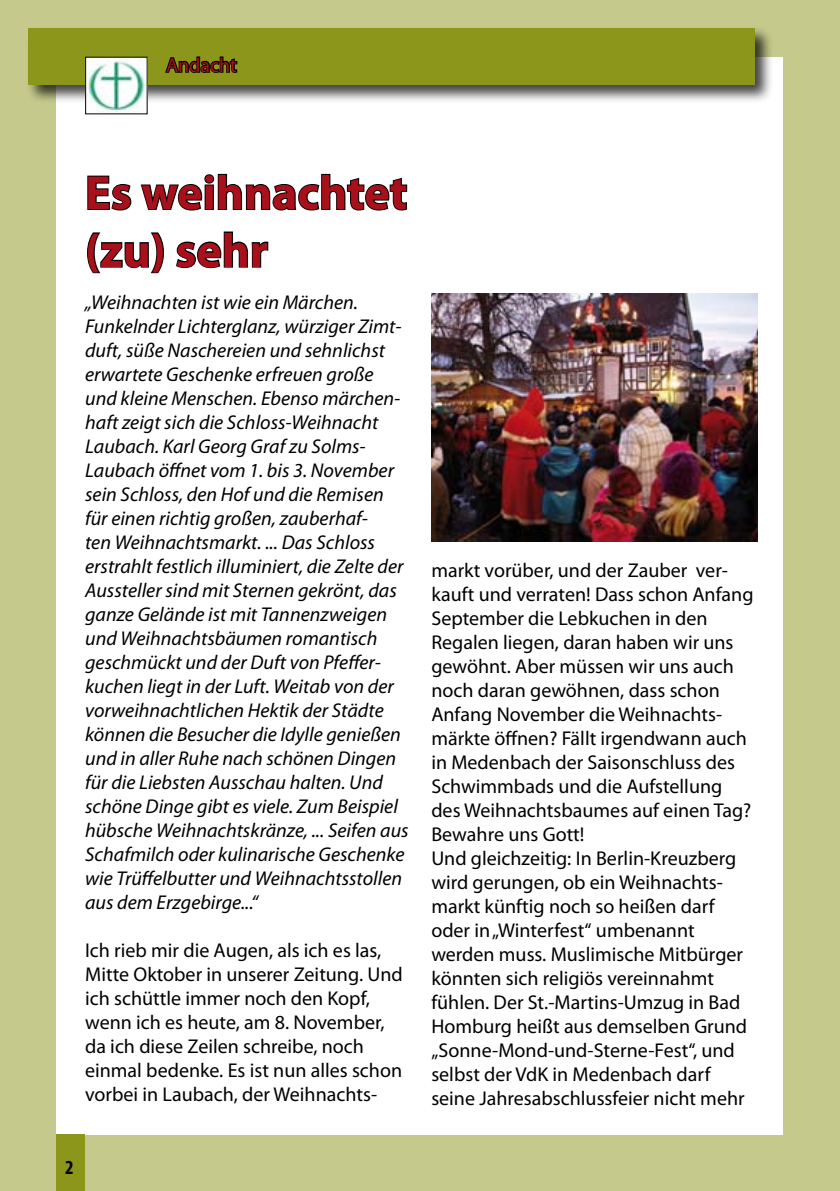
<style>
.page{position:relative;width:840px;height:1191px;background:#fff}
.page>*{position:absolute;margin:0;border:0;box-sizing:border-box;transform-origin:0 0}
.t1{font:700 48px/57.6px "Myriad Pro";color:#a8111c}
.t2{font:20px/24px "Myriad Pro";color:#000}
.t3{font:italic 20px/24px "Myriad Pro";color:#000}
.t4{font:20px "Myriad Pro";color:#a8111c}
.t5{font:700 condensed 20px "Myriad Pro";color:#000}
</style>
<div class="page">
<div style="left:0;top:0;width:839px;height:1191px;background:#c5ca8c"></div>
<div style="left:57px;top:57px;width:725px;height:1077px;background:#fff"></div>
<div style="left:25px;top:25px;width:770px;height:95px;background:#000;opacity:.75"></div>
<div style="left:28px;top:28px;width:726px;height:57px;background:#8b961a"></div>
<img style="left:87px;top:59px;width:58px;height:53px">
<div style="left:57px;top:1134px;width:28px;height:57px;background:#8b961a"></div>
<svg style="left:164px;top:56px;width:74px;height:64px"></svg>
<svg style="left:87px;top:173px;width:321px;height:101px"></svg>
<img style="left:431px;top:293px;width:326px;height:248px">
<p class="t4" style="left:166px;top:53px;width:72px">Andacht</p>
<h1 class="t1" style="left:85px;top:162px;width:323px">Es weihnachtet (zu) sehr</h1>
<p class="t3" style="left:85px;top:289px;width:325px">„Weihnachten ist wie ein Märchen.<br>Funkelnder Lichterglanz, würziger Zimt&shy;duft, süße Naschereien und sehnlichst erwartete Geschenke erfreuen große und kleine Menschen. Ebenso märchen&shy;haft zeigt sich die Schloss-Weihnacht Laubach. Karl Georg Graf zu Solms-Laubach öffnet vom 1. bis 3. November sein Schloss, den Hof und die Remisen für einen richtig großen, zauberhaf-<br>ten Weihnachtsmarkt. ... Das Schloss erstrahlt festlich illuminiert, die Zelte der Aussteller sind mit Sternen gekrönt, das ganze Gelände ist mit Tannenzweigen und Weihnachtsbäumen romantisch geschmückt und der Duft von Pfeffer&shy;kuchen liegt in der Luft. Weitab von der vorweihnachtlichen Hektik der Städte können die Besucher die Idylle genießen und in aller Ruhe nach schönen Dingen für die Liebsten Ausschau halten. Und schöne Dinge gibt es viele. Zum Beispiel hübsche Weihnachtskränze, ... Seifen aus Schafmilch oder kulinarische Geschenke wie Trüffelbutter und Weihnachtsstollen aus dem Erzgebirge...“</p>
<p class="t2" style="left:85px;top:937px;width:319px">Ich rieb mir die Augen, als ich es las, Mitte Oktober in unserer Zeitung. Und ich schüttle immer noch den Kopf, wenn ich es heute, am 8. November, da ich diese Zeilen schreibe, noch einmal bedenke. Es ist nun alles schon vorbei in Laubach, der Weihnachts-</p>
<p class="t5" style="left:65px;top:1155px;width:10px">2</p>
<p class="t2" style="left:431px;top:558px;width:323px">markt vorüber, und der Zauber ver&shy;kauft und verraten! Dass schon Anfang September die Lebkuchen in den Regalen liegen, daran haben wir uns gewöhnt. Aber müssen wir uns auch noch daran gewöhnen, dass schon Anfang November die Weihnachts&shy;märkte öffnen? Fällt irgendwann auch in Medenbach der Saisonschluss des Schwimmbads und die Aufstellung des Weihnachtsbaumes auf einen Tag?<br>Bewahre uns Gott!<br>Und gleichzeitig: In Berlin-Kreuzberg wird gerungen, ob ein Weihnachts&shy;markt künftig noch so heißen darf oder in „Winterfest“ umbenannt werden muss. Muslimische Mitbürger könnten sich religiös vereinnahmt fühlen. Der St.-Martins-Umzug in Bad Homburg heißt aus demselben Grund „Sonne-Mond-und-Sterne-Fest“, und selbst der VdK in Medenbach darf seine Jahresabschlussfeier nicht mehr</p>
</div>
